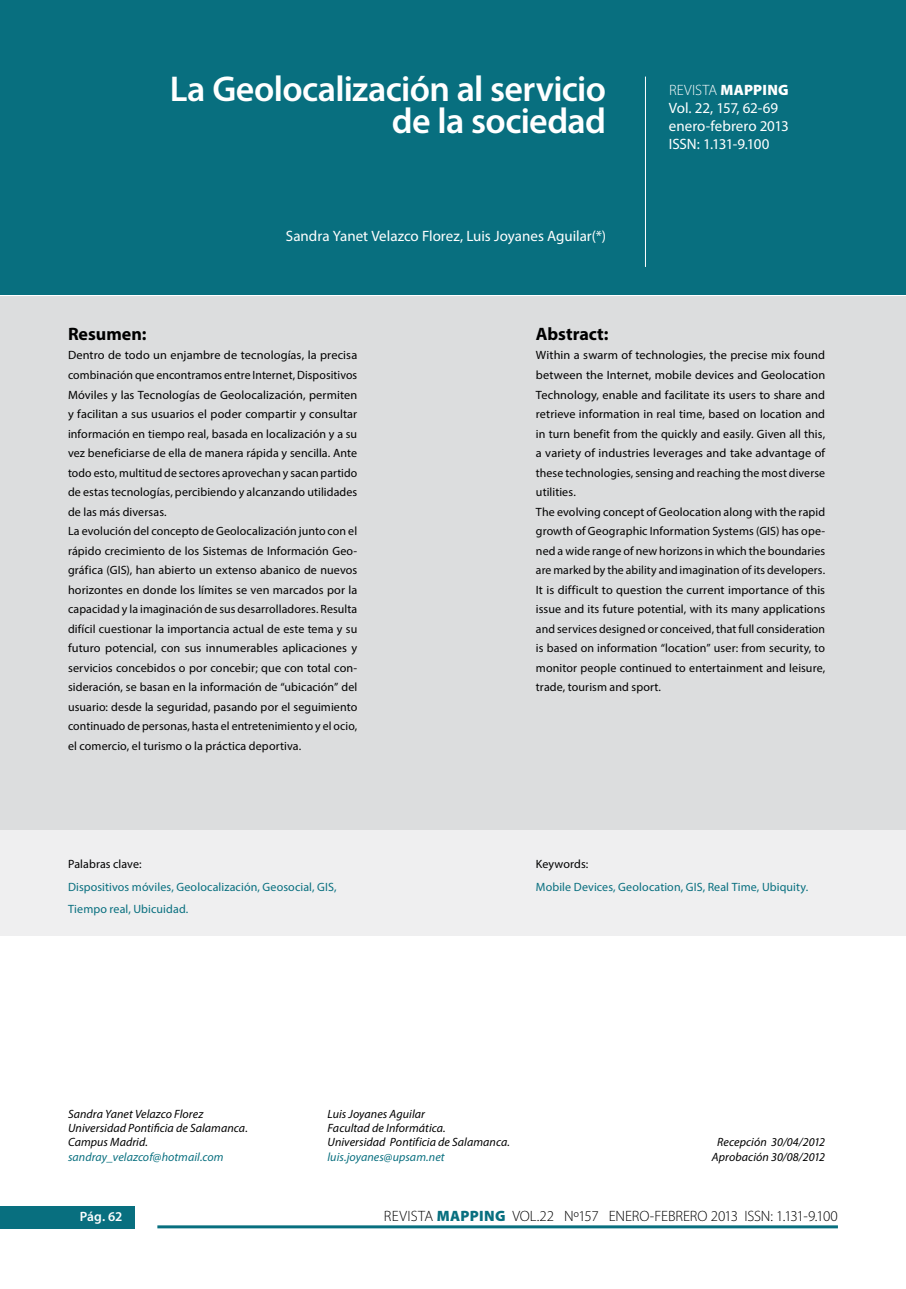
<style>
.page{position:relative;width:906px;height:1289px;background:#fff}
.page>*{position:absolute;margin:0;border:0;box-sizing:border-box;transform-origin:0 0}
.t1{font:600 36px/31.5px "Myriad Pro";letter-spacing:-.02em;color:#fff;text-align:right}
.t2{font:700 18px "Myriad Pro";color:#000}
.t3{font:15px/18px "Myriad Pro";color:#fff}
.t4{font:300 15px "Myriad Pro";letter-spacing:-.005em;color:#000}
.t5{font:300 15px "Myriad Pro";color:#fff}
.t6{font:600 13.5px "Myriad Pro";color:#fff}
.t7{font:12px/19.5px "Myriad Pro";letter-spacing:.01em;color:#000}
.t8{font:italic 12px/14.4px "Myriad Pro";letter-spacing:.005em;color:#000}
.t9{font:12px/22.5px "Myriad Pro";letter-spacing:.01em;color:#086f7f}
.t10{font:italic 12px "Myriad Pro";letter-spacing:.005em;color:#086f7f}
.s1{font-weight:300}
.s2{font-weight:900}
.s3{font-weight:900;color:#086f7f}
</style>
<div class="page">
<div style="left:0;top:1205px;width:134px;height:23px;background:#086f7f"></div>
<hr style="left:157px;top:1225px;width:681px;height:3px;background:#086f7f">
<div style="left:0;top:830px;width:906px;height:105px;background:#efeff0"></div>
<div style="left:0;top:296px;width:906px;height:533px;background:#dcddde"></div>
<div style="left:0;top:0;width:906px;height:294px;background:#086f7f"></div>
<hr style="left:645px;top:77px;width:1px;height:190px;background:#fff">
<h1 class="t1" style="left:170px;top:73px;width:438px">La Geolocalización al servicio de la sociedad</h1>
<p class="t3" style="left:286px;top:227px;width:322px">Sandra Yanet Velazco Florez, Luis Joyanes Aguilar(*)</p>
<p class="t5" style="left:669px;top:81px;width:15px">REVIS</p>
<p class="t3" style="left:669px;top:81px;width:121px;text-indent:34px"><span class="s1">TA</span> <span class="s2">MAPPING<br></span>Vol. 22, 157, 62-69 enero-febrero 2013<br>ISSN: 1.131-9.100</p>
<h2 class="t2" style="left:68px;top:322px;width:80px">Resumen:</h2>
<p class="t7" style="left:68px;top:345px;width:291px">Dentro de todo un enjambre de tecnologías, la precisa combinación que encontramos entre Internet, Dispositivos Móviles y las Tecnologías de Geolocalización, permiten y facilitan a sus usuarios el poder compartir y consultar información en tiempo real, basada en localización y a su vez beneficiarse de ella de manera rápida y sencilla. Ante todo esto, multitud de sectores aprovechan y sacan partido de estas tecnologías, percibiendo y alcanzando utilidades de las más diversas.<br>La evolución del concepto de Geolocalización junto con el rápido crecimiento de los Sistemas de Información Geo&shy;gráfica (GIS), han abierto un extenso abanico de nuevos horizontes en donde los límites se ven marcados por la capacidad y la imaginación de sus desarrolladores. Resulta difícil cuestionar la importancia actual de este tema y su futuro potencial, con sus innumerables aplicaciones y servicios concebidos o por concebir; que con total con&shy;sideración, se basan en la información de “ubicación” del usuario: desde la seguridad, pasando por el seguimiento continuado de personas, hasta el entretenimiento y el ocio, el comercio, el turismo o la práctica deportiva.</p>
<p class="t7" style="left:68px;top:854px;width:75px">Palabras clave:</p>
<p class="t9" style="left:68px;top:875px;width:270px">Dispositivos móviles, Geolocalización, Geosocial, GIS,<br>Tiempo real, Ubicuidad.</p>
<h2 class="t2" style="left:536px;top:322px;width:74px">Abstract:</h2>
<p class="t7" style="left:536px;top:345px;width:291px">Within a swarm of technologies, the precise mix found between the Internet, mobile devices and Geolocation Technology, enable and facilitate its users to share and retrieve information in real time, based on location and in turn benefit from the quickly and easily. Given all this, a variety of industries leverages and take advantage of these technologies, sensing and reaching the most diverse utilities.<br>The evolving concept of Geolocation along with the rapid growth of Geographic Information Systems (GIS) has ope&shy;ned a wide range of new horizons in which the boundaries are marked by the ability and imagination of its developers.<br>It is difficult to question the current importance of this issue and its future potential, with its many applications and services designed or conceived, that full consideration is based on information “location” user: from security, to monitor people continued to entertainment and leisure, trade, tourism and sport.</p>
<p class="t7" style="left:536px;top:854px;width:54px">Keywords:</p>
<p class="t9" style="left:536px;top:875px;width:274px">Mobile Devices, Geolocation, GIS, Real Time, Ubiquity.</p>
<p class="t8" style="left:68px;top:1106px;width:181px">Sandra Yanet Velazco Florez<br>Universidad Pontificia de Salamanca.<br>Campus Madrid.</p>
<p class="t10" style="left:68px;top:1149px;width:157px">sandray_velazcof@hotmail.com</p>
<p class="t8" style="left:327px;top:1106px;width:184px">Luis Joyanes Aguilar<br>Facultad de Informática.<br>Universidad Pontificia de Salamanca.</p>
<p class="t10" style="left:327px;top:1149px;width:119px">luis.joyanes@upsam.net</p>
<p class="t8" style="left:712px;top:1134px;width:115px;text-align:center">Recepción 30/04/2012<br>Aprobación 30/08/2012</p>
<p class="t6" style="left:80px;top:1207px;width:44px">Pág. 62</p>
<p class="t4" style="left:384px;top:1207px;width:455px">REVISTA <span class="s3">MAPPING</span> VOL.22 Nº157 ENERO-FEBRERO 2013 ISSN: 1.131-9.100</p>
</div>
